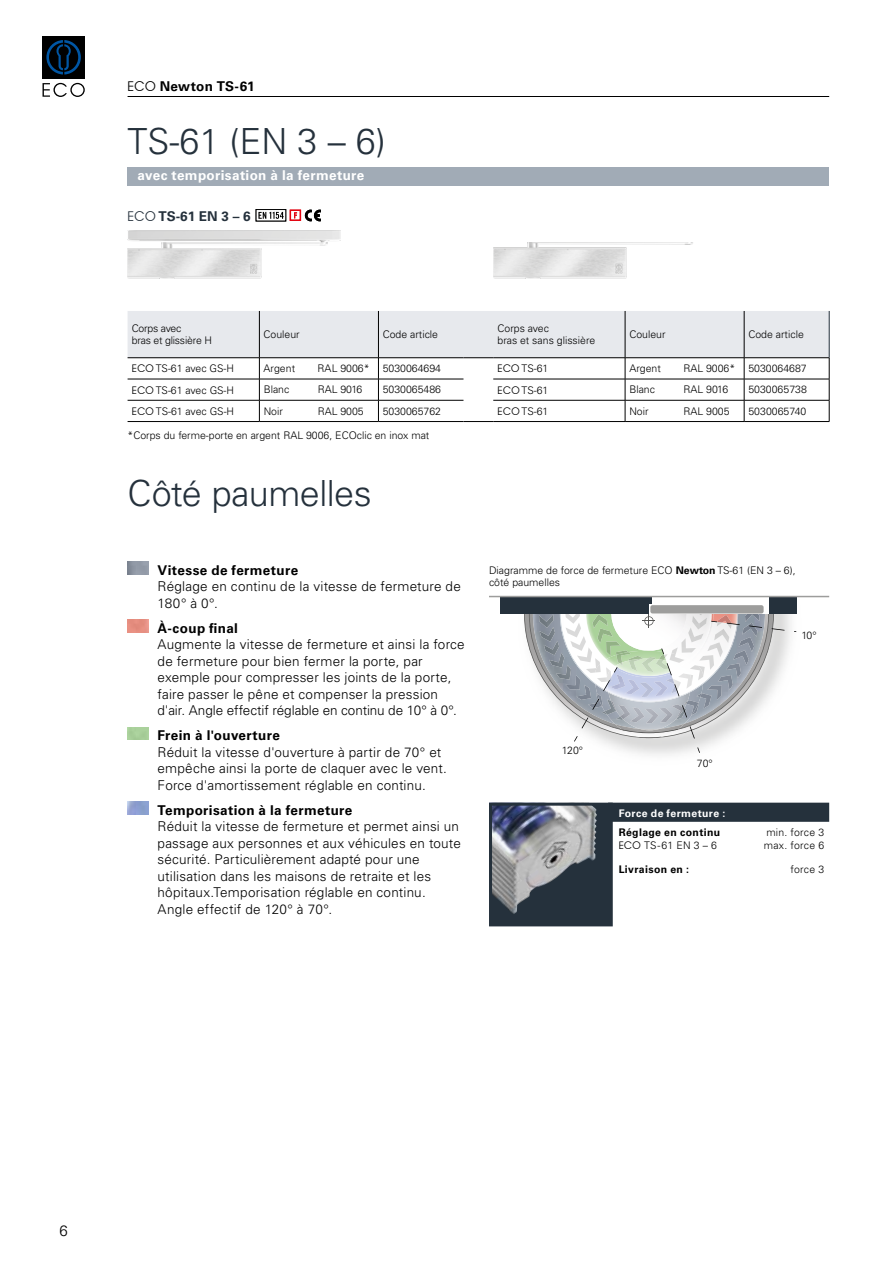
<style>
.page{position:relative;width:893px;height:1263px;background:#fff}
.page>*{position:absolute;margin:0;border:0;box-sizing:border-box;transform-origin:0 0}
.t1{font:300 36px "Univers LT Pro 45";letter-spacing:-.015em;color:#25313c}
.t2{font:300 15px "Univers LT Pro 45";color:#000}
.t3{font:300 13.5px/16.5px "Univers LT Pro 45";letter-spacing:.015em;color:#000}
.t4{font:700 13.5px "Univers LT Pro 65";letter-spacing:.025em;color:#000}
.t5{font:700 13.5px "Univers LT Pro 65";letter-spacing:.025em;color:#fff}
.t6{font:700 13.5px "Univers LT Pro 65";color:#25313c}
.t7{font:300 10.5px/12.6px "Univers LT Pro 45";color:#000}
.t8{font:700 10.5px "Univers LT Pro 65";letter-spacing:.035em;color:#000}
.t9{font:300 10.5px/12.6px "Univers LT Pro 45";letter-spacing:-.02em;color:#000}
.t10{font:700 10.5px "Univers LT Pro 65";letter-spacing:.035em;color:#fff}
.t11{font:300 10.5px "Univers LT Std";letter-spacing:-.025em;color:#000}
.t12{font:300 10.5px "Univers LT Pro 45";letter-spacing:.02em;color:#000}
.t13{font:300 10.5px "Univers LT Pro 45";letter-spacing:.025em;color:#000}
.s1{font-family:"Avant Garde IT Cby BT";font-weight:400}
.s2{font-family:"Univers LT Pro 65";font-weight:700}
</style>
<div class="page">
<hr style="left:128px;top:96px;width:701px;height:1px;background:#000">
<div style="left:43px;top:36px;width:42px;height:42px;background:#000"></div>
<svg style="left:46px;top:40px;width:35px;height:34px"></svg>
<svg style="left:43px;top:83px;width:42px;height:14px"></svg>
<hr style="left:128px;top:421px;width:131px;height:1px;background:#000">
<hr style="left:259px;top:421px;width:119px;height:1px;background:#000">
<hr style="left:378px;top:421px;width:85px;height:1px;background:#000">
<hr style="left:463px;top:421px;width:30px;height:1px;background:#000">
<svg style="left:128px;top:311px;width:702px;height:110px"></svg>
<hr style="left:493px;top:421px;width:132px;height:1px;background:#000">
<hr style="left:625px;top:421px;width:119px;height:1px;background:#000">
<hr style="left:744px;top:421px;width:85px;height:1px;background:#000">
<hr style="left:744px;top:311px;width:1px;height:47px;background:#000">
<hr style="left:744px;top:357px;width:85px;height:1px;background:#000">
<hr style="left:829px;top:311px;width:1px;height:47px;background:#25313c">
<img style="left:128px;top:230px;width:212px;height:49px">
<img style="left:493px;top:242px;width:200px;height:37px">
<div style="left:128px;top:167px;width:701px;height:18px;background:#a1abb6"></div>
<svg style="left:258px;top:211px;width:25px;height:1px"></svg>
<div style="left:256px;top:209px;width:30px;height:12px;border:1px solid #000"></div>
<svg style="left:258px;top:212px;width:26px;height:7px"></svg>
<div style="left:290px;top:210px;width:11px;height:11px;border:1px solid #e30613"></div>
<svg style="left:294px;top:212px;width:3px;height:6px"></svg>
<svg style="left:305px;top:210px;width:16px;height:11px"></svg>
<img style="left:128px;top:802px;width:21px;height:12px">
<div style="left:500px;top:597px;width:297px;height:16px;background:#25313c"></div>
<svg style="left:524px;top:597px;width:273px;height:156px"></svg>
<hr style="left:489px;top:596px;width:340px;height:1px;background:#9d9d9c">
<div style="left:608px;top:803px;width:221px;height:19px;background:#25313c;border:2px solid #25313c"></div>
<div style="left:490px;top:804px;width:121px;height:121px;background:#25313c"></div>
<img style="left:493px;top:807px;width:104px;height:107px">
<div style="left:489px;top:803px;width:124px;height:123px;border:3px solid #25313c"></div>
<p class="t4" style="left:128px;top:78px;width:128px"><span class="s1">ECO</span> Newton TS-61</p>
<h1 class="t1" style="left:128px;top:119px;width:260px">TS-61 (EN 3 – 6)</h1>
<p class="t5" style="left:137px;top:167px;width:172px">ohne Schließverzögerung</p>
<p class="t5" style="left:137px;top:167px;width:228px">avec temporisation à la fermeture</p>
<p class="t6" style="left:128px;top:208px;width:125px"><span class="s1">ECO</span> TS-61 EN 3 – 6</p>
<p class="t9" style="left:132px;top:322px;width:82px">Corps avec<br>bras et glissière H</p>
<p class="t7" style="left:264px;top:328px;width:38px">Couleur</p>
<p class="t7" style="left:383px;top:328px;width:57px">Code article</p>
<p class="t7" style="left:497px;top:322px;width:99px">Corps avec<br>bras et sans glissière</p>
<p class="t7" style="left:629px;top:328px;width:38px">Couleur</p>
<p class="t7" style="left:748px;top:328px;width:57px">Code article</p>
<p class="t7" style="left:132px;top:362px;width:104px"><span class="s1">ECO</span> TS-61 avec GS-H</p>
<p class="t7" style="left:264px;top:362px;width:33px">Argent</p>
<p class="t7" style="left:318px;top:362px;width:125px">RAL 9006* 5030064694</p>
<p class="t7" style="left:497px;top:362px;width:52px"><span class="s1">ECO</span> TS-61</p>
<p class="t7" style="left:629px;top:362px;width:33px">Argent</p>
<p class="t7" style="left:683px;top:362px;width:125px">RAL 9006* 5030064687</p>
<p class="t7" style="left:132px;top:384px;width:104px"><span class="s1">ECO</span> TS-61 avec GS-H</p>
<p class="t7" style="left:264px;top:383px;width:27px">Blanc</p>
<p class="t7" style="left:318px;top:383px;width:46px">RAL 9016</p>
<p class="t7" style="left:383px;top:383px;width:60px">5030065486</p>
<p class="t7" style="left:498px;top:384px;width:52px"><span class="s1">ECO</span> TS-61</p>
<p class="t7" style="left:629px;top:383px;width:27px">Blanc</p>
<p class="t7" style="left:683px;top:383px;width:46px">RAL 9016</p>
<p class="t7" style="left:748px;top:383px;width:60px">5030065738</p>
<p class="t7" style="left:132px;top:405px;width:104px"><span class="s1">ECO</span> TS-61 avec GS-H</p>
<p class="t7" style="left:264px;top:405px;width:21px">Noir</p>
<p class="t7" style="left:318px;top:405px;width:48px">RAL 9005</p>
<p class="t7" style="left:383px;top:405px;width:60px">5030065762</p>
<p class="t7" style="left:498px;top:405px;width:52px"><span class="s1">ECO</span> TS-61</p>
<p class="t7" style="left:629px;top:405px;width:21px">Noir</p>
<p class="t7" style="left:683px;top:405px;width:48px">RAL 9005</p>
<p class="t7" style="left:748px;top:405px;width:59px">5030065740</p>
<p class="t7" style="left:128px;top:429px;width:303px">*Corps du ferme-porte en argent RAL 9006, ECOclic en inox mat</p>
<h1 class="t1" style="left:128px;top:471px;width:246px">Côté paumelles</h1>
<p class="t4" style="left:158px;top:562px;width:142px">Vitesse de fermeture</p>
<p class="t3" style="left:158px;top:578px;width:305px">Réglage en continu de la vitesse de fermeture de<br>180° à 0°.</p>
<p class="t4" style="left:158px;top:620px;width:82px">À-coup final</p>
<p class="t3" style="left:158px;top:636px;width:309px">Augmente la vitesse de fermeture et ainsi la force de fermeture pour bien fermer la porte, par exemple pour compresser les joints de la porte, faire passer le pêne et compenser la pression d'air. Angle effectif réglable en continu de 10° à 0°.</p>
<p class="t4" style="left:158px;top:727px;width:124px">Frein à l'ouverture</p>
<p class="t3" style="left:158px;top:743px;width:291px">Réduit la vitesse d'ouverture à partir de 70° et empêche ainsi la porte de claquer avec le vent.<br>Force d'amortissement réglable en continu.</p>
<p class="t4" style="left:158px;top:802px;width:196px">Temporisation à la fermeture</p>
<p class="t3" style="left:158px;top:818px;width:305px">Réduit la vitesse de fermeture et permet ainsi un passage aux personnes et aux véhicules en toute sécurité. Particulièrement adapté pour une utilisation dans les maisons de retraite et les hôpitaux.Temporisation réglable en continu.<br>Angle effectif de 120° à 70°.</p>
<p class="t7" style="left:489px;top:563px;width:308px">Diagramme de force de fermeture ECO <span class="s2">Newton</span> TS-61 (EN 3 – 6), côté paumelles</p>
<p class="t11" style="left:801px;top:629px;width:17px">10°</p>
<p class="t11" style="left:562px;top:744px;width:23px">120°</p>
<p class="t11" style="left:697px;top:757px;width:17px">70°</p>
<p class="t10" style="left:619px;top:807px;width:108px">Force de fermeture :</p>
<p class="t8" style="left:619px;top:826px;width:103px">Réglage en continu</p>
<p class="t12" style="left:766px;top:826px;width:59px">min. force 3</p>
<p class="t7" style="left:619px;top:839px;width:100px"><span class="s1">ECO</span> TS-61 EN 3 – 6</p>
<p class="t13" style="left:764px;top:839px;width:62px">max. force 6</p>
<p class="t8" style="left:619px;top:863px;width:72px">Livraison en :</p>
<p class="t7" style="left:791px;top:863px;width:35px">force 3</p>
<p class="t2" style="left:60px;top:1221px;width:10px">6</p>
</div>
